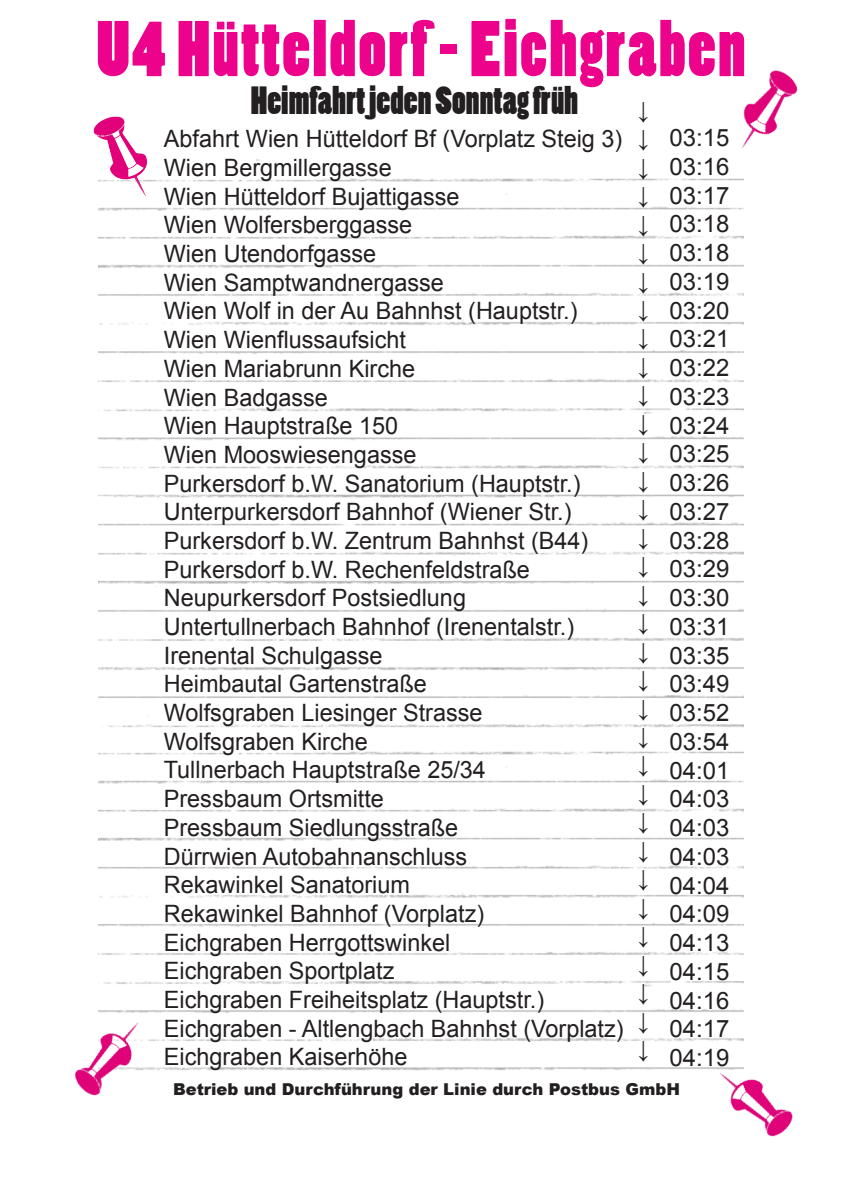
<style>
.page{position:relative;width:842px;height:1191px;background:#fff}
.page>*{position:absolute;margin:0;border:0;box-sizing:border-box;transform-origin:0 0}
.t1{font:73.6px "Poplar Std";letter-spacing:.03em;color:#ed028c}
.t2{font:36.8px "Poplar Std";color:#231f20}
.t3{font:24px/28.7px "Arial";color:#231f20;text-align:justify}
.t4{font:23.9px/28.7px "Arial";color:#231f20}
.t5{font:23.7px/28.5px "Times New Roman";color:#231f20;text-align:justify}
.t6{font:900 16.4px "Arial";color:#231f20}
</style>
<div class="page">
<img style="left:98px;top:159px;width:646px;height:569px">
<img style="left:692px;top:70px;width:106px;height:118px">
<img style="left:93px;top:116px;width:89px;height:95px">
<img style="left:98px;top:732px;width:646px;height:339px">
<img style="left:679px;top:1031px;width:114px;height:106px">
<img style="left:74px;top:982px;width:105px;height:114px">
<h1 class="t1" style="left:96px;top:9px;width:651px">U4 Hütteldorf - Eichgraben</h1>
<h2 class="t2" style="left:251px;top:80px;width:329px">Heimfahrt jeden Sonntag früh</h2>
<p class="t4" style="left:164px;top:125px;width:461px">Abfahrt Wien Hütteldorf Bf (Vorplatz Steig 3)<br>Wien Bergmillergasse<br>Wien Hütteldorf Bujattigasse<br>Wien Wolfersberggasse<br>Wien Utendorfgasse<br>Wien Samptwandnergasse<br>Wien Wolf in der Au Bahnhst (Hauptstr.)<br>Wien Wienflussaufsicht<br>Wien Mariabrunn Kirche<br>Wien Badgasse<br>Wien Hauptstraße 150<br>Wien Mooswiesengasse<br>Purkersdorf b.W. Sanatorium (Hauptstr.)<br>Unterpurkersdorf Bahnhof (Wiener Str.)<br>Purkersdorf b.W. Zentrum Bahnhst (B44)<br>Purkersdorf b.W. Rechenfeldstraße<br>Neupurkersdorf Postsiedlung<br>Untertullnerbach Bahnhof (Irenentalstr.)<br>Irenental Schulgasse<br>Heimbautal Gartenstraße<br>Wolfsgraben Liesinger Strasse<br>Wolfsgraben Kirche<br>Tullnerbach Hauptstraße 25/34<br>Pressbaum Ortsmitte<br>Pressbaum Siedlungsstraße<br>Dürrwien Autobahnanschluss<br>Rekawinkel Sanatorium<br>Rekawinkel Bahnhof (Vorplatz)<br>Eichgraben Herrgottswinkel<br>Eichgraben Sportplatz<br>Eichgraben Freiheitsplatz (Hauptstr.)<br>Eichgraben - Altlengbach Bahnhst (Vorplatz)<br>Eichgraben Kaiserhöhe</p>
<p class="t5" style="left:638px;top:95px;width:13px">↓ ↓ ↓ ↓ ↓ ↓ ↓ ↓ ↓ ↓ ↓ ↓ ↓ ↓ ↓ ↓ ↓ ↓ ↓ ↓ ↓ ↓ ↓ ↓ ↓ ↓ ↓ ↓ ↓ ↓ ↓ ↓ ↓ ↓</p>
<p class="t3" style="left:670px;top:123px;width:61px">03:15<br>03:16<br>03:17<br>03:18<br>03:18<br>03:19<br>03:20<br>03:21<br>03:22<br>03:23<br>03:24<br>03:25<br>03:26<br>03:27<br>03:28<br>03:29<br>03:30<br>03:31<br>03:35<br>03:49<br>03:52<br>03:54<br>04:01<br>04:03<br>04:03<br>04:03<br>04:04<br>04:09<br>04:13<br>04:15<br>04:16<br>04:17<br>04:19</p>
<p class="t6" style="left:173px;top:1077px;width:508px">Betrieb und Durchführung der Linie durch Postbus GmbH</p>
</div>
